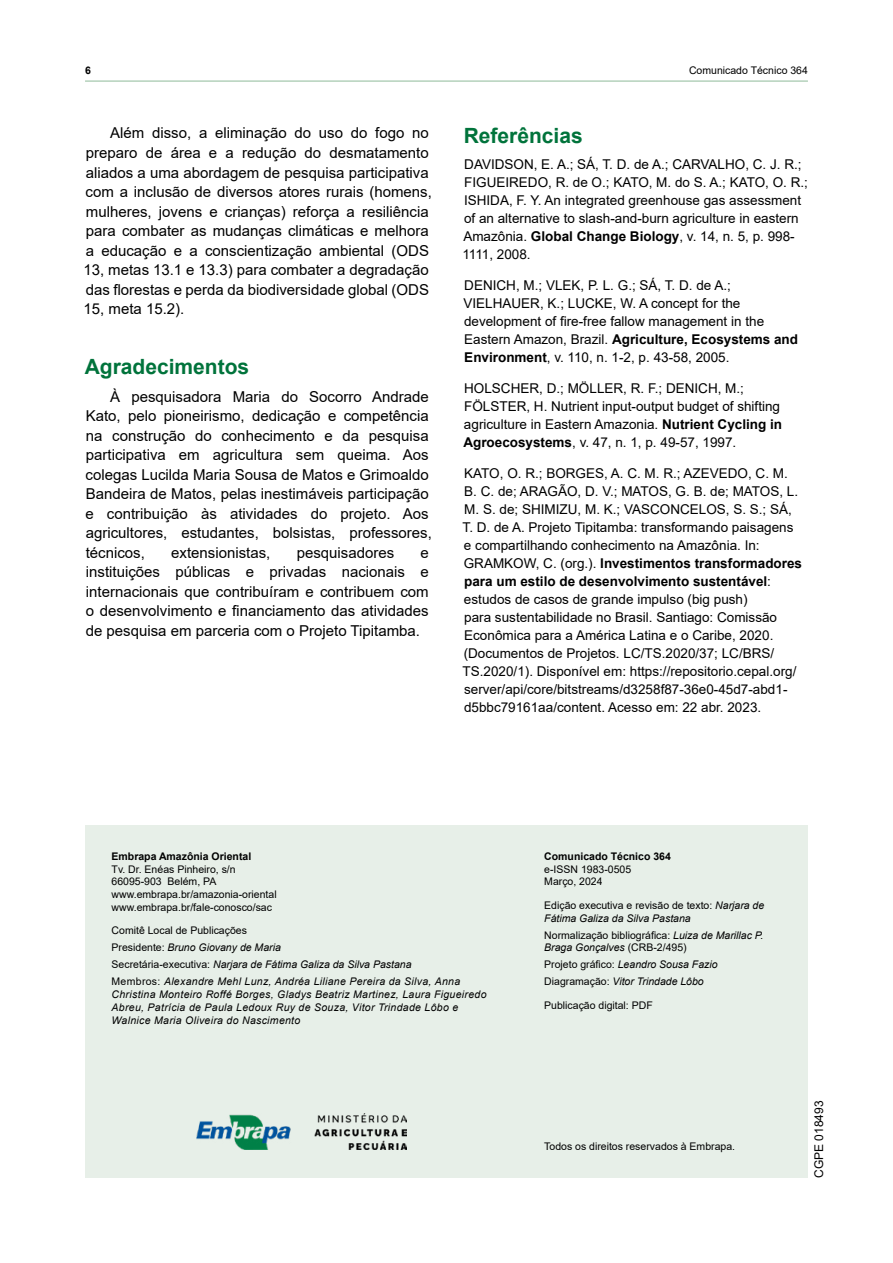
<style>
.page{position:relative;width:893px;height:1263px;background:#fff}
.page>*{position:absolute;margin:0;border:0;box-sizing:border-box;transform-origin:0 0}
.t1{font:700 21px "Arial";color:#00733b}
.t2{font:15px/19.5px "Arial";color:#000}
.t3{font:13.5px/18px "Arial";color:#000}
.t4{font:12px "Arial";color:#000}
.t5{font:italic 10.5px/17px "Arial";color:#000}
.t6{font:10.5px/12.8px "Arial";color:#000}
.t7{font:italic 10.5px/12.8px "Arial";letter-spacing:.03em;color:#000}
.t8{font:700 10.5px "Arial";color:#000}
.s1{font-weight:700}
.s2{font-style:normal}
.s3{font-style:italic}
</style>
<div class="page">
<hr style="left:85px;top:80px;width:723px;height:2px;background:#b4d1bb">
<div style="left:85px;top:825px;width:723px;height:353px;background:#e7efe8"></div>
<img style="left:196px;top:1114px;width:210px;height:36px">
<p class="t8" style="left:85px;top:62px;width:7px">6</p>
<p class="t6" style="left:689px;top:63px;width:120px">Comunicado Técnico 364</p>
<p class="t2" style="left:84px;top:123px;width:350px;text-indent:27px">Além disso, a eliminação do uso do fogo no preparo de área e a redução do desmatamento aliados a uma abordagem de pesquisa participativa com a inclusão de diversos atores rurais (homens, mulheres, jovens e crianças) reforça a resiliência para combater as mudanças climáticas e melhora a educação e a conscientização ambiental (ODS 13, metas 13.1 e 13.3) para combater a degradação das florestas e perda da biodiversidade global (ODS 15, meta 15.2).</p>
<h1 class="t1" style="left:85px;top:351px;width:166px">Agradecimentos</h1>
<p class="t2" style="left:85px;top:386px;width:348px;text-indent:25px">À pesquisadora Maria do Socorro Andrade Kato, pelo pioneirismo, dedicação e competência na construção do conhecimento e da pesquisa participativa em agricultura sem queima. Aos colegas Lucilda Maria Sousa de Matos e Grimoaldo Bandeira de Matos, pelas inestimáveis participação e contribuição às atividades do projeto. Aos agricultores, estudantes, bolsistas, professores, técnicos,</p>
<p class="t2" style="left:171px;top:542px;width:101px">extensionistas,</p>
<p class="t2" style="left:297px;top:542px;width:99px">pesquisadores</p>
<p class="t2" style="left:86px;top:542px;width:345px;text-align:justify;text-indent:335px">e instituições públicas e privadas nacionais e internacionais que contribuíram e contribuem com o desenvolvimento e financiamento das atividades de pesquisa em parceria com o Projeto Tipitamba.</p>
<h1 class="t1" style="left:464px;top:121px;width:121px">Referências</h1>
<p class="t3" style="left:462px;top:156px;width:347px">DAVIDSON, E. A.; SÁ, T. D. de A.; CARVALHO, C. J. R.; FIGUEIREDO, R. de O.; KATO, M. do S. A.; KATO, O. R.; ISHIDA, F. Y. An integrated greenhouse gas assessment of an alternative to slash-and-burn agriculture in eastern Amazônia. <span class="s1">Global Change Biology</span>, v. 14, n. 5, p. 998- 1111, 2008.</p>
<p class="t3" style="left:464px;top:276px;width:336px">DENICH, M.; VLEK, P. L. G.; SÁ, T. D. de A.; VIELHAUER, K.; LUCKE, W. A concept for the development of fire-free fallow management in the Eastern Amazon, Brazil. <span class="s1">Agriculture, Ecosystems and Environment</span>, v. 110, n. 1-2, p. 43-58, 2005.</p>
<p class="t3" style="left:463px;top:379px;width:320px">HOLSCHER, D.; MÖLLER, R. F.; DENICH, M.; FÖLSTER, H. Nutrient input-output budget of shifting agriculture in Eastern Amazonia. <span class="s1">Nutrient Cycling in Agroecosystems</span>, v. 47, n. 1, p. 49-57, 1997.</p>
<p class="t3" style="left:463px;top:464px;width:341px">KATO, O. R.; BORGES, A. C. M. R.; AZEVEDO, C. M.<br>B. C. de; ARAGÃO, D. V.; MATOS, G. B. de; MATOS, L.<br>M. S. de; SHIMIZU, M. K.; VASCONCELOS, S. S.; SÁ, T. D. de A. Projeto Tipitamba: transformando paisagens e compartilhando conhecimento na Amazônia. In:<br>GRAMKOW, C. (org.). <span class="s1">Investimentos transformadores para um estilo de desenvolvimento sustentável</span>: estudos de casos de grande impulso (big push)<br>para sustentabilidade no Brasil. Santiago: Comissão Econômica para a América Latina e o Caribe, 2020. (Documentos de Projetos. LC/TS.2020/37; LC/BRS/ TS.2020/1). Disponível em: https://repositorio.cepal.org/ server/api/core/bitstreams/d3258f87-36e0-45d7-abd1- d5bbc79161aa/content. Acesso em: 22 abr. 2023.</p>
<p class="t8" style="left:112px;top:849px;width:141px">Embrapa Amazônia Oriental</p>
<p class="t6" style="left:112px;top:862px;width:167px">Tv. Dr. Enéas Pinheiro, s/n<br>66095-903 Belém, PA www.embrapa.br/amazonia-oriental www.embrapa.br/fale-conosco/sac</p>
<p class="t5" style="left:112px;top:922px;width:350px"><span class="s2">Comitê Local de Publicações<br>Presidente:</span> Bruno Giovany de Maria<br><span class="s2">Secretária-executiva:</span> Narjara de Fátima Galiza da Silva Pastana <span class="s2">Membros:</span> Alexandre Mehl Lunz, Andréa Liliane Pereira da Silva, Anna</p>
<p class="t7" style="left:112px;top:988px;width:376px">Christina Monteiro Roffé Borges, Gladys Beatriz Martinez, Laura Figueiredo<br>Abreu, Patrícia de Paula Ledoux Ruy de Souza, Vitor Trindade Lôbo e<br>Walnice Maria Oliveira do Nascimento</p>
<p class="t8" style="left:544px;top:849px;width:128px">Comunicado Técnico 364</p>
<p class="t6" style="left:544px;top:862px;width:88px">e-ISSN 1983-0505<br>Março, 2024</p>
<p class="t5" style="left:544px;top:899px;width:222px;line-height:12.8px"><span class="s2">Edição executiva e revisão de texto:</span> Narjara de<br>Fátima Galiza da Silva Pastana</p>
<p class="t6" style="left:544px;top:928px;width:221px">Normalização bibliográfica: <span class="s3">Luiza de Marillac P.<br>Braga Gonçalves</span> (CRB-2/495)</p>
<p class="t5" style="left:544px;top:956px;width:175px"><span class="s2">Projeto gráfico:</span> Leandro Sousa Fazio<br><span class="s2">Diagramação:</span> Vitor Trindade Lôbo</p>
<p class="t6" style="left:544px;top:998px;width:110px">Publicação digital: PDF</p>
<p class="t6" style="left:544px;top:1140px;width:192px">Todos os direitos reservados à Embrapa.</p>
<p class="t4" style="left:811px;top:1178px;width:79px;rotate:-90deg">CGPE 018493</p>
</div>
